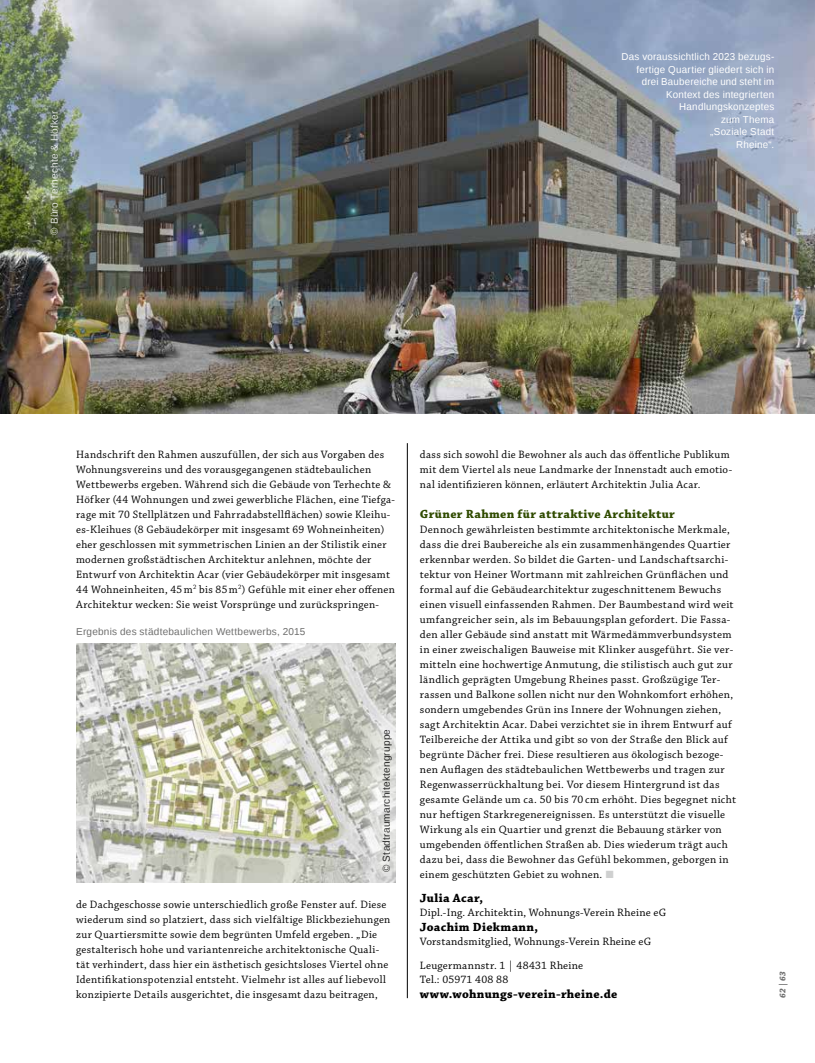
<style>
.page{position:relative;width:815px;height:1063px;background:#fff}
.page>*{position:absolute;margin:0;border:0;box-sizing:border-box;transform-origin:0 0}
.t1{font:700 12.5px "Chaparral Pro";letter-spacing:.03em;color:#000}
.t2{font:700 12.5px "Chaparral Pro";letter-spacing:.03em;color:#304b00}
.t3{font:11.25px/15px "Chaparral Pro";letter-spacing:.03em;color:#000}
.t4{font:10px/12.5px "Liberation Sans";letter-spacing:.025em;color:#fff;text-align:right}
.t5{font:10px "Liberation Sans";letter-spacing:.025em;color:#6f6f6e}
.t6{font:10px "Liberation Sans";letter-spacing:.025em;color:#000}
.t7{font:italic 700 8.75px "Chaparral Pro";color:#6e6e6e}
.s1{color:#cfd0d0}
</style>
<div class="page">
<img style="left:0;top:0;width:815px;height:323px">
<img style="left:76px;top:643px;width:319px;height:239px">
<div style="left:353px;top:700px;width:69px;height:201px;background:#fff;opacity:.75"></div>
<img style="left:0;top:323px;width:815px;height:90px">
<div style="left:43px;top:104px;width:22px;height:138px;background:#000;opacity:.75"></div>
<hr style="left:407px;top:443px;width:1px;height:555px;background:#000">
<p class="t4" style="left:48px;top:235px;width:126px;rotate:-90deg">© Büro Terhechte &amp; Höfker</p>
<p class="t4" style="left:621px;top:51px;width:154px">Das voraussichtlich 2023 bezugs&shy;fertige Quartier gliedert sich in drei Baubereiche und steht im<br>Kontext des integrierten<br>Handlungskonzeptes<br>zum Thema<br>„Soziale Stadt<br>Rheine“.</p>
<p class="t3" style="left:76px;top:448px;width:320px">Handschrift den Rahmen auszufüllen, der sich aus Vorgaben des Wohnungsvereins und des vorausgegangenen städtebaulichen Wettbewerbs ergeben. Während sich die Gebäude von Terhechte &amp; Höfker (44 Wohnungen und zwei gewerbliche Flächen, eine Tiefga&shy;rage mit 70 Stellplätzen und Fahrradabstellflächen) sowie Kleihu&shy;es-Kleihues (8 Gebäudekörper mit insgesamt 69 Wohneinheiten) eher geschlossen mit symmetrischen Linien an der Stilistik einer modernen großstädtischen Architektur anlehnen, möchte der Entwurf von Architektin Acar (vier Gebäudekörper mit insgesamt 44 Wohneinheiten, 45m<sup>2</sup> bis 85m<sup>2</sup>) Gefühle mit einer eher offenen Architektur wecken: Sie weist Vorsprünge und zurückspringen-</p>
<p class="t5" style="left:76px;top:626px;width:231px">Ergebnis des städtebaulichen Wettbewerbs, 2015</p>
<p class="t6" style="left:381px;top:872px;width:144px;rotate:-90deg">© Stadtraumarchitektengruppe</p>
<p class="t3" style="left:76px;top:898px;width:316px">de Dachgeschosse sowie unterschiedlich große Fenster auf. Diese wiederum sind so platziert, dass sich vielfältige Blickbeziehungen zur Quartiersmitte sowie dem begrünten Umfeld ergeben. „Die gestalterisch hohe und variantenreiche architektonische Quali&shy;tät verhindert, dass hier ein ästhetisch gesichtsloses Viertel ohne Identifikationspotenzial entsteht. Vielmehr ist alles auf liebevoll konzipierte Details ausgerichtet, die insgesamt dazu beitragen,</p>
<p class="t3" style="left:420px;top:448px;width:314px">dass sich sowohl die Bewohner als auch das öffentliche Publikum mit dem Viertel als neue Landmarke der Innenstadt auch emotio&shy;nal identifizieren können, erläutert Architektin Julia Acar.</p>
<p class="t2" style="left:420px;top:507px;width:257px">Grüner Rahmen für attraktive Architektur</p>
<p class="t3" style="left:420px;top:523px;width:318px">Dennoch gewährleisten bestimmte architektonische Merkmale, dass die drei Baubereiche als ein zusammenhängendes Quartier erkennbar werden. So bildet die Garten- und Landschaftsarchi&shy;tektur von Heiner Wortmann mit zahlreichen Grünflächen und formal auf die Gebäudearchitektur zugeschnittenem Bewuchs einen visuell einfassenden Rahmen. Der Baumbestand wird weit umfangreicher sein, als im Bebauungsplan gefordert. Die Fassa&shy;den aller Gebäude sind anstatt mit Wärmedämmverbundsystem in einer zweischaligen Bauweise mit Klinker ausgeführt. Sie ver&shy;mitteln eine hochwertige Anmutung, die stilistisch auch gut zur ländlich geprägten Umgebung Rheines passt. Großzügige Ter&shy;rassen und Balkone sollen nicht nur den Wohnkomfort erhöhen, sondern umgebendes Grün ins Innere der Wohnungen ziehen, sagt Architektin Acar. Dabei verzichtet sie in ihrem Entwurf auf Teilbereiche der Attika und gibt so von der Straße den Blick auf begrünte Dächer frei. Diese resultieren aus ökologisch bezoge&shy;nen Auflagen des städtebaulichen Wettbewerbs und tragen zur Regenwasserrückhaltung bei. Vor diesem Hintergrund ist das gesamte Gelände um ca. 50 bis 70 cm erhöht. Dies begegnet nicht nur heftigen Starkregenereignissen. Es unterstützt die visuelle Wirkung als ein Quartier und grenzt die Bebauung stärker von umgebenden öffentlichen Straßen ab. Dies wiederum trägt auch dazu bei, dass die Bewohner das Gefühl bekommen, geborgen in einem geschützten Gebiet zu wohnen. <span class="s1">■</span></p>
<p class="t1" style="left:420px;top:891px;width:65px">Julia Acar,</p>
<p class="t3" style="left:420px;top:906px;width:248px">Dipl.-Ing. Architektin, Wohnungs-Verein Rheine eG</p>
<p class="t1" style="left:420px;top:920px;width:120px">Joachim Diekmann,</p>
<p class="t3" style="left:420px;top:930px;width:233px;line-height:24.4px">Vorstandsmitglied, Wohnungs-Verein Rheine eG<br>Leugermannstr. 1 | 48431 Rheine</p>
<p class="t3" style="left:420px;top:972px;width:90px">Tel.: 05971 408 88</p>
<p class="t1" style="left:420px;top:987px;width:199px">www.wohnungs-verein-rheine.de</p>
<p class="t7" style="left:778px;top:998px;width:29px;rotate:-90deg">62|63</p>
</div>
